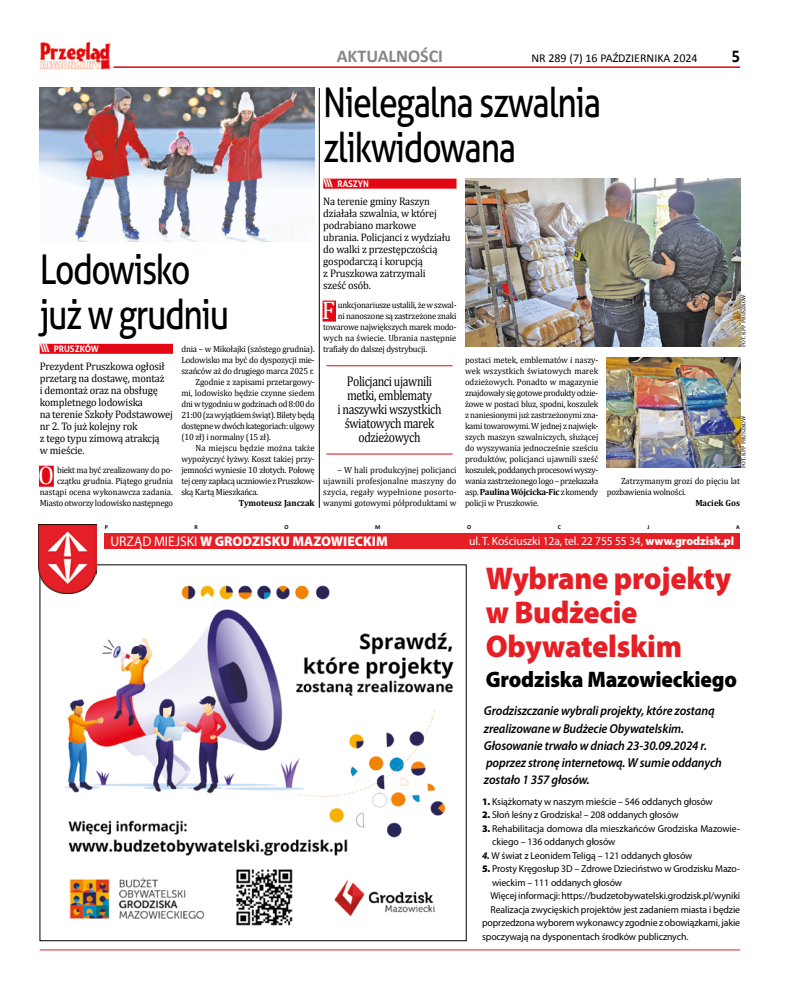
<style>
.page{position:relative;width:794px;height:993px;background:#fff}
.page>*{position:absolute;margin:0;border:0;box-sizing:border-box;transform-origin:0 0}
.t1{font:41px/45px "Aller";letter-spacing:-.04em;color:#000;scale:.82 1}
.t2{font:900 31.5px/34px "Myriad Pro";letter-spacing:-.01em;color:#e51f26;scale:.96 1}
.t3{font:25.5px "Cambria";color:#fff;scale:.96 1}
.t4{font:900 22.5px "Myriad Pro";letter-spacing:-.01em;color:#000;scale:.95 1}
.t5{font:700 18px "Calibri";color:#878787}
.t6{font:700 18px "Calibri";color:#000;scale:.9 1}
.t7{font:14px/14px "Cambria";letter-spacing:-.03em;color:#000;text-align:center;scale:.84 1}
.t8{font:900 14px "Myriad Pro";color:#fff}
.t9{font:italic 600 13px/17px "Myriad Pro";letter-spacing:-.01em;color:#000;scale:.94 1}
.t10{font:12px "Myriad Pro";letter-spacing:-.01em;color:#fff}
.t11{font:12px "Calibri";color:#000}
.t12{font:11px/12px "Cambria";letter-spacing:-.015em;color:#000;scale:.95 1}
.t13{font:10px/13.5px "Myriad Pro";letter-spacing:-.01em;color:#000}
.t14{font:9px/11px "Cambria";letter-spacing:-.025em;color:#000;text-align:justify;scale:.96 1}
.t15{font:9px/11px "Cambria";letter-spacing:-.005em;color:#000;scale:.96 1}
.t16{font:9px "Cambria";color:#000;scale:.96 1}
.t17{font:700 9px "Cambria";color:#000;scale:.96 1}
.t18{font:9px "Cambria";letter-spacing:.01em;color:#000;scale:.96 1}
.t19{font:700 9px "Aller";color:#fff;scale:.96 1}
.t20{font:6px "Cambria";color:#000;scale:.96 1}
.t21{font:700 6px "Calibri";color:#000}
.s1{font-size:11px}
.s2{font-weight:700}
.s3{font-weight:400}
.s4{font-weight:900}
.s5{font-weight:700;font-style:italic}
</style>
<div class="page">
<hr style="left:113px;top:66px;width:627px;height:2px;background:#e30613">
<img style="left:39px;top:43px;width:71px;height:27px">
<img style="left:57px;top:585px;width:397px;height:341px">
<img style="left:39px;top:524px;width:58px;height:69px">
<div style="left:105px;top:533px;width:635px;height:16px;background:#e51f26"></div>
<hr style="left:40px;top:949px;width:700px;height:1px;background:#e51f26">
<div style="left:323px;top:178px;width:133px;height:10px;background:#e30613"></div>
<div style="left:322px;top:300px;width:14px;height:21px;background:#e30613"></div>
<div style="left:40px;top:343px;width:133px;height:10px;background:#e30613"></div>
<div style="left:39px;top:465px;width:15px;height:21px;background:#e30613"></div>
<img style="left:465px;top:178px;width:275px;height:168px">
<img style="left:607px;top:357px;width:133px;height:110px">
<hr style="left:326px;top:365px;width:126px;height:1px;background:#e30613">
<hr style="left:326px;top:453px;width:126px;height:1px;background:#e30613">
<img style="left:40px;top:88px;width:275px;height:153px">
<hr style="left:319px;top:88px;width:1px;height:419px;background:#000">
<h3 class="t5" style="left:337px;top:45px;width:108px">AKTUALNOŚCI</h3>
<h3 class="t11" style="left:531px;top:51px;width:168px">NR 289 (7) 16 PAŹDZIERNIKA 2024</h3>
<h3 class="t6" style="left:731px;top:45px;width:11px">5</h3>
<h1 class="t1" style="left:40px;top:247px;width:233px">Lodowisko już w grudniu</h1>
<p class="t19" style="left:40px;top:343px;width:63px"><span class="s1">\\\</span> PRUSZKÓW</p>
<p class="t12" style="left:40px;top:360px;width:142px">Prezydent Pruszkowa ogłosił przetarg na dostawę, montaż<br>i demontaż oraz na obsługę kompletnego lodowiska<br>na terenie Szkoły Podstawowej nr 2. To już kolejny rok<br>z tego typu zimową atrakcją<br>w mieście.</p>
<h3 class="t3" style="left:38px;top:460px;width:18px">O</h3>
<p class="t14" style="left:181px;top:343px;width:140px">dnia – w Mikołajki (szóstego grudnia).</p>
<p class="t14" style="left:181px;top:354px;width:140px">Lodowisko ma być do dyspozycji mie-</p>
<p class="t14" style="left:181px;top:365px;width:140px">szańców aż do drugiego marca 2025 r.</p>
<p class="t14" style="left:196px;top:376px;width:126px">Zgodnie z zapisami przetargowy-</p>
<p class="t15" style="left:181px;top:387px;width:140px">mi, lodowisko będzie czynne siedem</p>
<p class="t14" style="left:181px;top:398px;width:140px">dni w tygodniu w godzinach od 8:00 do</p>
<p class="t14" style="left:181px;top:409px;width:140px">21:00 (za wyjątkiem świąt). Bilety będą</p>
<p class="t14" style="left:181px;top:420px;width:140px">dostępne w dwóch kategoriach: ulgowy</p>
<p class="t14" style="left:181px;top:431px;width:95px">(10 zł) i normalny (15 zł).</p>
<p class="t18" style="left:196px;top:443px;width:126px">Na miejscu będzie można także</p>
<p class="t14" style="left:181px;top:453px;width:140px">wypożyczyć łyżwy. Koszt takiej przy-</p>
<p class="t14" style="left:181px;top:464px;width:140px">jemności wyniesie 10 złotych. Połowę</p>
<p class="t14" style="left:181px;top:475px;width:140px">tej ceny zapłacą uczniowie z Pruszkow-</p>
<p class="t14" style="left:181px;top:486px;width:82px">ską Kartą Mieszkańca.</p>
<p class="t17" style="left:239px;top:497px;width:81px">Tymoteusz Janczak</p>
<p class="t14" style="left:40px;top:464px;width:140px;text-align:right">biekt ma być zrealizowany do po&shy;czątku grudnia. Piątego grudnia nastąpi ocena wykonawcza zadania.<br>Miasto otworzy lodowisko następnego</p>
<h1 class="t1" style="left:323px;top:80px;width:340px">Nielegalna szwalnia zlikwidowana</h1>
<p class="t19" style="left:323px;top:178px;width:49px"><span class="s1">\\\</span> RASZYN</p>
<p class="t12" style="left:323px;top:195px;width:136px">Na terenie gminy Raszyn działała szwalnia, w której podrabiano markowe ubrania. Policjanci z wydziału do walki z przestępczością gospodarczą i korupcją<br>z Pruszkowa zatrzymali sześć osób.</p>
<h3 class="t3" style="left:322px;top:295px;width:15px">F</h3>
<p class="t14" style="left:338px;top:299px;width:125px">unkcjonariusze ustalili, że w szwal-</p>
<p class="t14" style="left:338px;top:310px;width:125px">ni nanoszone są zastrzeżone znaki</p>
<p class="t14" style="left:323px;top:321px;width:140px">towarowe największych marek modo-</p>
<p class="t16" style="left:323px;top:333px;width:140px">wych na świecie. Ubrania następnie</p>
<p class="t14" style="left:323px;top:343px;width:110px">trafiały do dalszej dystrybucji.</p>
<h3 class="t7" style="left:337px;top:374px;width:125px">Policjanci ujawnili metki, emblematy<br>i naszywki wszystkich światowych marek odzieżowych</h3>
<p class="t14" style="left:323px;top:464px;width:140px;text-indent:14px">– W hali produkcyjnej policjanci ujawnili profesjonalne maszyny do szycia, regały wypełnione posorto&shy;wanymi gotowymi półproduktami w</p>
<p class="t14" style="left:465px;top:354px;width:140px">postaci metek, emblematów i naszy&shy;wek wszystkich światowych marek odzieżowych. Ponadto w magazynie znajdowały się gotowe produkty odzie&shy;żowe w postaci bluz, spodni, koszulek z naniesionymi już zastrzeżonymi zna&shy;kami towarowymi. W jednej z najwięk&shy;szych maszyn szwalniczych, służącej do wyszywania jednocześnie sześciu produktów, policjanci ujawnili sześć koszulek, poddanych procesowi wyszy&shy;wania zastrzeżonego logo – przekazała asp. <span class="s2">Paulina Wójcicka-Fic</span> z komendy policji w Pruszkowie.</p>
<p class="t20" style="left:740px;top:346px;width:56px;rotate:-90deg">FOT. KPP PRUSZKÓW</p>
<p class="t20" style="left:740px;top:467px;width:56px;rotate:-90deg">FOT. KPP PRUSZKÓW</p>
<p class="t15" style="left:607px;top:475px;width:140px;text-indent:14px">Zatrzymanym grozi do pięciu lat pozbawienia wolności.</p>
<p class="t17" style="left:695px;top:497px;width:48px">Maciek Gos</p>
<p class="t21" style="left:105px;top:523px;width:5px">P</p>
<p class="t21" style="left:194px;top:523px;width:5px">R</p>
<p class="t21" style="left:284px;top:523px;width:6px">O</p>
<p class="t21" style="left:375px;top:523px;width:7px">M</p>
<p class="t21" style="left:467px;top:523px;width:6px">O</p>
<p class="t21" style="left:558px;top:523px;width:5px">C</p>
<p class="t21" style="left:647px;top:523px;width:3px">J</p>
<p class="t21" style="left:736px;top:523px;width:5px">A</p>
<h3 class="t8" style="left:110px;top:533px;width:279px"><span class="s3">URZĄD MIEJSKI</span> W GRODZISKU MAZOWIECKIM</h3>
<h3 class="t10" style="left:469px;top:534px;width:266px">ul. T. Kościuszki 12a, tel. 22 755 55 34, <span class="s4">www.grodzisk.pl</span></h3>
<h2 class="t2" style="left:486px;top:561px;width:257px">Wybrane projekty w Budżecie<br>Obywatelskim</h2>
<h3 class="t4" style="left:486px;top:666px;width:266px">Grodziska Mazowieckiego</h3>
<h3 class="t9" style="left:484px;top:702px;width:254px">Grodziszczanie wybrali projekty, które zostaną zrealizowane w Budżecie Obywatelskim.<br>Głosowanie trwało w dniach 23-30.09.2024 r. poprzez stronę internetową. W sumie oddanych zostało 1 357 głosów.</h3>
<p class="t13" style="left:482px;top:794px;width:232px"><span class="s4">1.</span> Książkomaty w naszym mieście – 546 oddanych głosów</p>
<p class="t13" style="left:482px;top:808px;width:198px"><span class="s4">2.</span> Słoń leśny z Grodziska! – 208 oddanych głosów</p>
<p class="t13" style="left:492px;top:821px;width:249px;text-indent:-10px"><span class="s4">3.</span> Rehabilitacja domowa dla mieszkańców Grodziska Mazowie&shy;ckiego – 136 oddanych głosów</p>
<p class="t13" style="left:482px;top:848px;width:212px"><span class="s5">4.</span> W świat z Leonidem Teligą – 121 oddanych głosów</p>
<p class="t13" style="left:482px;top:862px;width:259px"><span class="s4">5.</span> Prosty Kręgosłup 3D – Zdrowe Dzieciństwo w Grodzisku Mazo-</p>
<p class="t13" style="left:492px;top:875px;width:132px">wieckim – 111 oddanych głosów</p>
<p class="t13" style="left:490px;top:889px;width:251px">Więcej informacji: https://budzetobywatelski.grodzisk.pl/wyniki</p>
<p class="t13" style="left:490px;top:902px;width:251px">Realizacja zwycięskich projektów jest zadaniem miasta i będzie</p>
<p class="t13" style="left:482px;top:916px;width:259px">poprzedzona wyborem wykonawcy zgodnie z obowiązkami, jakie</p>
<p class="t13" style="left:482px;top:929px;width:208px">spoczywają na dysponentach środków publicznych.</p>
</div>
